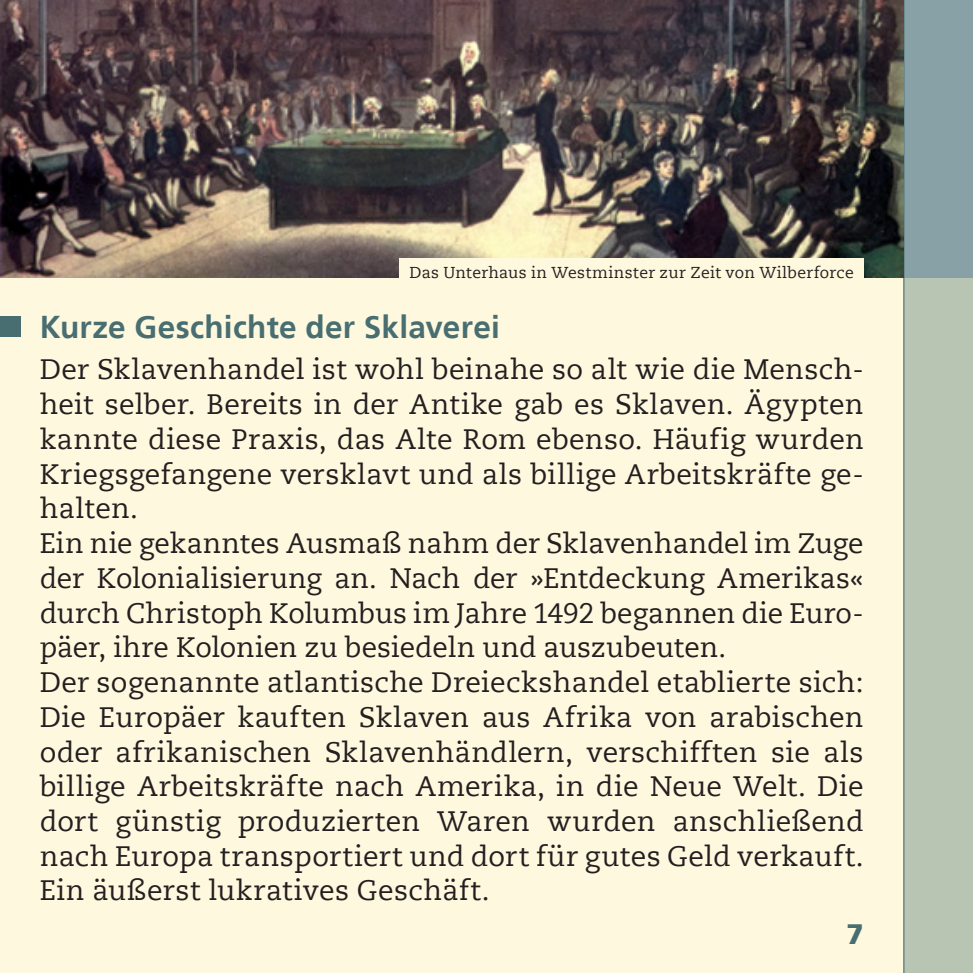
<style>
.page{position:relative;width:973px;height:973px;background:#fff}
.page>*{position:absolute;margin:0;border:0;box-sizing:border-box;transform-origin:0 0}
.t1{font:700 31.5px "Frutiger LT";letter-spacing:.01em;color:#486e72}
.t2{font:28px/34.6px "Caecilia LT";letter-spacing:.01em;color:#231f20}
.t3{font:900 28px "Frutiger LT";color:#486e72}
.t4{font:15.75px "Caecilia LT";letter-spacing:.02em;color:#231f20}
</style>
<div class="page">
<div style="left:0;top:0;width:972px;height:972px;background:#fef8de"></div>
<svg style="left:904px;top:0;width:68px;height:972px;background:#a8b8ad"></svg>
<hr style="left:903px;top:0;width:1px;height:972px;background:#486e72">
<img style="left:0;top:0;width:903px;height:278px">
<div style="left:0;top:316px;width:20px;height:20px;background:#486e72"></div>
<div style="left:399px;top:259px;width:464px;height:26px;background:#fef8de"></div>
<p class="t4" style="left:409px;top:263px;width:446px">Das Unterhaus in Westminster zur Zeit von Wilberforce</p>
<p class="t1" style="left:40px;top:308px;width:461px">Kurze Geschichte der Sklaverei</p>
<p class="t2" style="left:40px;top:352px;width:825px">Der Sklavenhandel ist wohl beinahe so alt wie die Mensch&shy;heit selber. Bereits in der Antike gab es Sklaven. Ägypten kannte diese Praxis, das Alte Rom ebenso. Häufig wurden Kriegsgefangene versklavt und als billige Arbeitskräfte ge&shy;halten.<br>Ein nie gekanntes Ausmaß nahm der Sklavenhandel im Zuge der Kolonialisierung an. Nach der »Entdeckung Amerikas« durch Christoph Kolumbus im Jahre 1492 begannen die Euro&shy;päer, ihre Kolonien zu besiedeln und auszubeuten.<br>Der sogenannte atlantische Dreieckshandel etablierte sich:<br>Die Europäer kauften Sklaven aus Afrika von arabischen oder afrikanischen Sklavenhändlern, verschifften sie als billige Arbeitskräfte nach Amerika, in die Neue Welt. Die dort günstig produzierten Waren wurden anschließend nach Europa transportiert und dort für gutes Geld verkauft.<br>Ein äußerst lukratives Geschäft.</p>
<p class="t3" style="left:846px;top:917px;width:19px">7</p>
</div>
